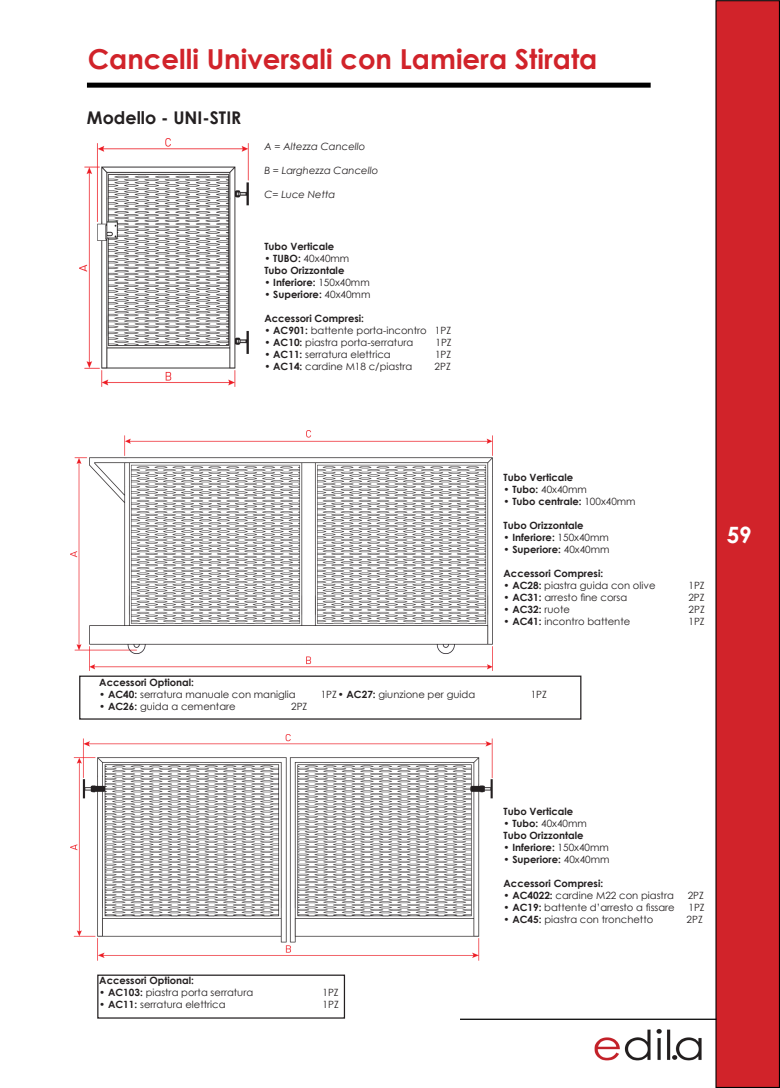
<style>
.page{position:relative;width:780px;height:1088px;background:#fff}
.page>*{position:absolute;margin:0;border:0;box-sizing:border-box;transform-origin:0 0}
.t1{font:700 27.5px "Century Gothic";color:#d1232a}
.t2{font:700 22.5px "Century Gothic";color:#fff}
.t3{font:700 17.5px "Century Gothic";color:#231f20}
.t4{font:10px "Century Gothic";color:#231f20}
.t5{font:700 10px "Century Gothic";color:#231f20}
.t6{font:italic 10px "Century Gothic";color:#231f20}
.s1{font-style:italic}
.s2{font-weight:700}
.s3{font-weight:400;font-style:italic}
.s4{font-weight:400}
</style>
<div class="page">
<div style="left:715px;top:0;width:65px;height:1088px;background:#d1232a;border:1px solid #000"></div>
<hr style="left:460px;top:1018px;width:256px;height:2px;background:#000">
<img style="left:594px;top:1029px;width:108px;height:32px">
<div style="left:87px;top:83px;width:563px;height:5px;background:#000"></div>
<img style="left:79px;top:138px;width:169px;height:249px">
<img style="left:71px;top:430px;width:422px;height:241px">
<div style="left:79px;top:675px;width:502px;height:45px;border:1px solid #231f20"></div>
<img style="left:71px;top:735px;width:422px;height:225px">
<div style="left:97px;top:974px;width:248px;height:44px;border:1px solid #231f20"></div>
<p class="t1" style="left:88px;top:38px;width:511px">Cancelli Universali con Lamiera Stirata</p>
<p class="t3" style="left:87px;top:104px;width:156px">Modello - UNI-STIR</p>
<p class="t6" style="left:264px;top:140px;width:102px">A = Altezza Cancello</p>
<p class="t6" style="left:264px;top:164px;width:115px">B = Larghezza Cancello</p>
<p class="t6" style="left:264px;top:188px;width:72px">C= Luce Netta</p>
<p class="t5" style="left:264px;top:238px;width:71px">Tubo Verticale</p>
<p class="t4" style="left:264px;top:251px;width:86px"><span class="s1">•</span> <span class="s2">TUBO:</span> 40x40mm</p>
<p class="t5" style="left:264px;top:262px;width:81px">Tubo Orizzontale</p>
<p class="t5" style="left:264px;top:274px;width:107px"><span class="s3">•</span> Inferiore: <span class="s4">150x40mm</span></p>
<p class="t5" style="left:264px;top:286px;width:107px"><span class="s3">•</span> Superiore: <span class="s4">40x40mm</span></p>
<p class="t5" style="left:264px;top:310px;width:101px">Accessori Compresi:</p>
<p class="t4" style="left:264px;top:323px;width:188px"><span class="s1">•</span> <span class="s2">AC901:</span> battente porta-incontro 1PZ</p>
<p class="t4" style="left:264px;top:335px;width:150px"><span class="s1">•</span> <span class="s2">AC10:</span> piastra porta-serratura</p>
<p class="t4" style="left:435px;top:335px;width:18px">1PZ</p>
<p class="t4" style="left:264px;top:347px;width:128px"><span class="s1">•</span> <span class="s2">AC11:</span> serratura elettrica</p>
<p class="t4" style="left:435px;top:347px;width:18px">1PZ</p>
<p class="t4" style="left:264px;top:359px;width:149px"><span class="s1">•</span> <span class="s2">AC14:</span> cardine M18 c/piastra</p>
<p class="t4" style="left:434px;top:359px;width:18px">2PZ</p>
<p class="t5" style="left:99px;top:675px;width:96px">Accessori Optional:</p>
<p class="t4" style="left:99px;top:688px;width:198px"><span class="s1">•</span> <span class="s2">AC40:</span> serratura manuale con maniglia</p>
<p class="t4" style="left:321px;top:688px;width:156px">1PZ<span class="s1">•</span> <span class="s2">AC27:</span> giunzione per guida</p>
<p class="t4" style="left:99px;top:700px;width:138px"><span class="s1">•</span> <span class="s2">AC26:</span> guida a cementare</p>
<p class="t4" style="left:291px;top:700px;width:18px">2PZ</p>
<p class="t5" style="left:503px;top:470px;width:71px">Tubo Verticale</p>
<p class="t4" style="left:503px;top:483px;width:85px"><span class="s1">•</span> <span class="s2">Tubo:</span> 40x40mm</p>
<p class="t5" style="left:503px;top:494px;width:134px"><span class="s3">•</span> Tubo centrale: <span class="s4">100x40mm</span></p>
<p class="t5" style="left:503px;top:518px;width:81px">Tubo Orizzontale</p>
<p class="t5" style="left:503px;top:530px;width:107px"><span class="s3">•</span> Inferiore: <span class="s4">150x40mm</span></p>
<p class="t5" style="left:503px;top:542px;width:107px"><span class="s3">•</span> Superiore: <span class="s4">40x40mm</span></p>
<p class="t5" style="left:503px;top:566px;width:101px">Accessori Compresi:</p>
<p class="t4" style="left:503px;top:579px;width:153px"><span class="s1">•</span> <span class="s2">AC28:</span> piastra guida con olive</p>
<p class="t4" style="left:688px;top:579px;width:18px">1PZ</p>
<p class="t4" style="left:503px;top:591px;width:125px"><span class="s1">•</span> <span class="s2">AC31:</span> arresto fine corsa</p>
<p class="t4" style="left:688px;top:591px;width:18px">2PZ</p>
<p class="t5" style="left:503px;top:602px;width:68px"><span class="s3">•</span> AC32: <span class="s4">ruote</span></p>
<p class="t4" style="left:688px;top:603px;width:18px">2PZ</p>
<p class="t4" style="left:503px;top:615px;width:128px"><span class="s1">•</span> <span class="s2">AC41:</span> incontro battente</p>
<p class="t4" style="left:688px;top:615px;width:18px">1PZ</p>
<h2 class="t2" style="left:726px;top:518px;width:27px">59</h2>
<p class="t4" style="left:530px;top:688px;width:18px">1PZ</p>
<p class="t5" style="left:99px;top:972px;width:96px">Accessori Optional:</p>
<p class="t4" style="left:99px;top:985px;width:155px"><span class="s1">•</span> <span class="s2">AC103:</span> piastra porta serratura</p>
<p class="t4" style="left:322px;top:985px;width:18px">1PZ</p>
<p class="t4" style="left:99px;top:997px;width:128px"><span class="s1">•</span> <span class="s2">AC11:</span> serratura elettrica</p>
<p class="t4" style="left:322px;top:997px;width:18px">1PZ</p>
<p class="t5" style="left:503px;top:804px;width:71px">Tubo Verticale</p>
<p class="t4" style="left:503px;top:816px;width:85px"><span class="s1">•</span> <span class="s2">Tubo:</span> 40x40mm</p>
<p class="t5" style="left:503px;top:828px;width:81px">Tubo Orizzontale</p>
<p class="t5" style="left:503px;top:840px;width:107px"><span class="s3">•</span> Inferiore: <span class="s4">150x40mm</span></p>
<p class="t5" style="left:503px;top:852px;width:107px"><span class="s3">•</span> Superiore: <span class="s4">40x40mm</span></p>
<p class="t5" style="left:503px;top:876px;width:101px">Accessori Compresi:</p>
<p class="t4" style="left:503px;top:888px;width:172px"><span class="s1">•</span> <span class="s2">AC4022:</span> cardine M22 con piastra</p>
<p class="t4" style="left:687px;top:888px;width:18px">2PZ</p>
<p class="t4" style="left:503px;top:900px;width:173px"><span class="s1">•</span> <span class="s2">AC19:</span> battente d’arresto a fissare</p>
<p class="t4" style="left:688px;top:900px;width:18px">1PZ</p>
<p class="t4" style="left:503px;top:912px;width:151px"><span class="s1">•</span> <span class="s2">AC45:</span> piastra con tronchetto</p>
<p class="t4" style="left:686px;top:912px;width:18px">2PZ</p>
</div>
